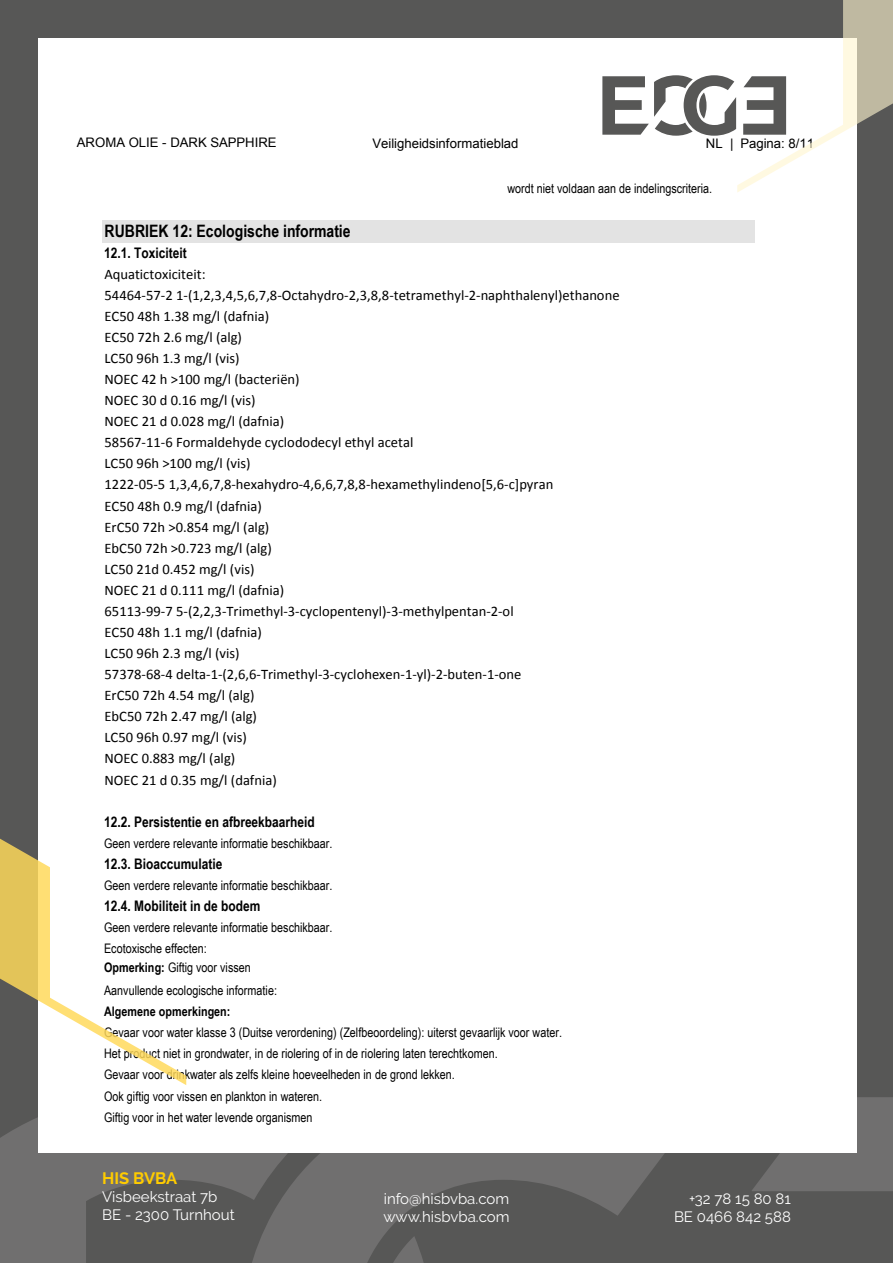
<style>
.page{position:relative;width:893px;height:1263px;background:#575756}
.page>*{position:absolute;margin:0;border:0;box-sizing:border-box;transform-origin:0 0}
.t1{font:700 17.1px "Arial Narrow";color:#000}
.t2{font:700 16.5px "Raleway";color:#fc0}
.t3{font:15px/18px "Raleway";color:#fff}
.t4{font:14.55px/21px "Calibri";color:#000}
.t5{font:700 14.55px "Arial Narrow";color:#000}
.t6{font:13.2px/21px "Arial Narrow";color:#000}
.t7{font:13.2px "Arial";color:#000}
.t8{font:700 13.2px "Arial Narrow";color:#000}
.s1{font-weight:700}
</style>
<div class="page">
<svg style="left:0;top:1097px;width:893px;height:166px"></svg>
<div style="left:38px;top:38px;width:819px;height:1114px;background:#fff"></div>
<div style="left:102px;top:220px;width:652px;height:23px;background:#e3e3e3"></div>
<svg style="left:0;top:838px;width:186px;height:247px"></svg>
<svg style="left:602px;top:0;width:291px;height:192px"></svg>
<p class="t7" style="left:77px;top:134px;width:201px">AROMA OLIE - DARK SAPPHIRE</p>
<p class="t7" style="left:373px;top:135px;width:147px">Veiligheidsinformatieblad</p>
<p class="t7" style="left:706px;top:135px;width:110px">NL | Pagina: 8/11</p>
<p class="t6" style="left:507px;top:178px;width:206px">wordt niet voldaan aan de indelingscriteria.</p>
<p class="t1" style="left:105px;top:218px;width:248px">RUBRIEK 12: Ecologische informatie</p>
<p class="t5" style="left:104px;top:241px;width:84px">12.1. Toxiciteit</p>
<p class="t4" style="left:104px;top:263px;width:517px">Aquatictoxiciteit:<br>54464-57-2 1-(1,2,3,4,5,6,7,8-Octahydro-2,3,8,8-tetramethyl-2-naphthalenyl)ethanone EC50 48h 1.38 mg/l (dafnia)<br>EC50 72h 2.6 mg/l (alg)<br>LC50 96h 1.3 mg/l (vis)<br>NOEC 42 h &gt;100 mg/l (bacteriën)<br>NOEC 30 d 0.16 mg/l (vis)<br>NOEC 21 d 0.028 mg/l (dafnia)<br>58567-11-6 Formaldehyde cyclododecyl ethyl acetal<br>LC50 96h &gt;100 mg/l (vis)<br>1222-05-5 1,3,4,6,7,8-hexahydro-4,6,6,7,8,8-hexamethylindeno[5,6-c]pyran<br>EC50 48h 0.9 mg/l (dafnia)<br>ErC50 72h &gt;0.854 mg/l (alg)<br>EbC50 72h &gt;0.723 mg/l (alg)<br>LC50 21d 0.452 mg/l (vis)<br>NOEC 21 d 0.111 mg/l (dafnia)<br>65113-99-7 5-(2,2,3-Trimethyl-3-cyclopentenyl)-3-methylpentan-2-ol<br>EC50 48h 1.1 mg/l (dafnia)<br>LC50 96h 2.3 mg/l (vis)<br>57378-68-4 delta-1-(2,6,6-Trimethyl-3-cyclohexen-1-yl)-2-buten-1-one<br>ErC50 72h 4.54 mg/l (alg)<br>EbC50 72h 2.47 mg/l (alg)<br>LC50 96h 0.97 mg/l (vis)<br>NOEC 0.883 mg/l (alg)<br>NOEC 21 d 0.35 mg/l (dafnia)</p>
<p class="t5" style="left:104px;top:810px;width:212px">12.2. Persistentie en afbreekbaarheid</p>
<p class="t6" style="left:104px;top:832px;width:230px">Geen verdere relevante informatie beschikbaar.</p>
<p class="t5" style="left:104px;top:852px;width:120px">12.3. Bioaccumulatie</p>
<p class="t6" style="left:104px;top:874px;width:230px">Geen verdere relevante informatie beschikbaar.</p>
<p class="t5" style="left:104px;top:895px;width:158px">12.4. Mobiliteit in de bodem</p>
<p class="t6" style="left:104px;top:916px;width:230px">Geen verdere relevante informatie beschikbaar.<br>Ecotoxische effecten:</p>
<p class="t6" style="left:104px;top:955px;width:174px;line-height:23.2px"><span class="s1">Opmerking:</span> Giftig voor vissen<br>Aanvullende ecologische informatie:</p>
<p class="t8" style="left:104px;top:1001px;width:128px">Algemene opmerkingen:</p>
<p class="t6" style="left:104px;top:1022px;width:459px">Gevaar voor water klasse 3 (Duitse verordening) (Zelfbeoordeling): uiterst gevaarlijk voor water.<br>Het product niet in grondwater, in de riolering of in de riolering laten terechtkomen.<br>Gevaar voor drinkwater als zelfs kleine hoeveelheden in de grond lekken.<br>Ook giftig voor vissen en plankton in wateren.<br>Giftig voor in het water levende organismen</p>
<p class="t2" style="left:102px;top:1168px;width:77px">HIS BVBA</p>
<p class="t3" style="left:102px;top:1187px;width:134px">Visbeekstraat 7b<br>BE - 2300 Turnhout</p>
<p class="t3" style="left:383px;top:1189px;width:128px">info@hisbvba.com www.hisbvba.com</p>
<p class="t3" style="left:674px;top:1189px;width:118px;text-align:right">+32 78 15 80 81<br>BE 0466 842 588</p>
</div>
